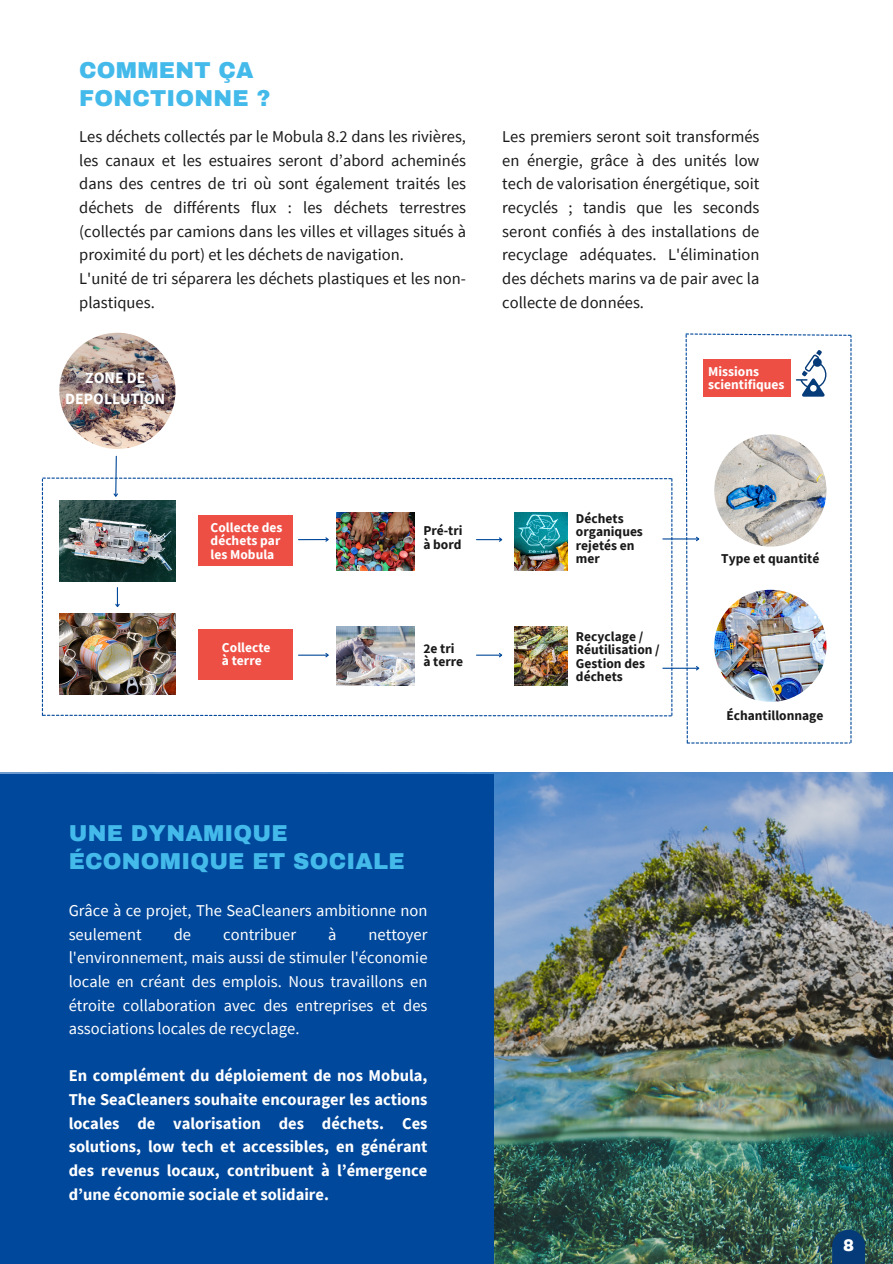
<style>
.page{position:relative;width:893px;height:1264px;background:#fff}
.page>*{position:absolute;margin:0;border:0;box-sizing:border-box;transform-origin:0 0}
.t1{font:900 22.5px/28.2px "Archivo";letter-spacing:.01em;color:#44baeb}
.t2{font:16.5px/23.7px "Source Sans Pro";color:#191919}
.t3{font:16.5px/23.7px "Source Sans Pro";color:#fff}
.t4{font:700 16.5px/23.7px "Source Sans Pro";color:#fff;text-align:justify}
.t5{font:900 16.5px "Archivo";color:#fff}
.t6{font:700 15.75px/21.3px "Source Sans Pro";color:#fff;text-align:center}
.t7{font:700 13.5px/13.5px "Source Sans Pro";color:#191919}
.t8{font:700 13.5px/13.5px "Source Sans Pro";color:#fff}
</style>
<div class="page">
<img style="left:0;top:772px;width:892px;height:491px">
<div style="left:0;top:773px;width:494px;height:490px;background:#00489b"></div>
<img style="left:59px;top:333px;width:116px;height:116px;border-radius:50%">
<img style="left:42px;top:455px;width:630px;height:261px">
<hr style="left:662px;top:667px;width:36px;height:1px;background:#00489b">
<hr style="left:662px;top:538px;width:36px;height:1px;background:#00489b">
<img style="left:685px;top:333px;width:166px;height:410px">
<svg style="left:832px;top:1229px;width:33px;height:34px"></svg>
<h4 class="t1" style="left:79px;top:57px;width:193px">COMMENT ÇA<br>FONCTIONNE ?</h4>
<h4 class="t2" style="left:79px;top:124px;width:388px">Les déchets collectés par le Mobula 8.2 dans les rivières, les canaux et les estuaires seront d’abord acheminés dans des centres de tri où sont également traités les déchets de différents flux : les déchets terrestres (collectés par camions dans les villes et villages situés à proximité du port) et les déchets de navigation.<br>L'unité de tri séparera les déchets plastiques et les non&shy;plastiques.</h4>
<p class="t2" style="left:502px;top:124px;width:259px;text-align:justify">Les premiers seront soit transformés en énergie, grâce à des unités low tech de valorisation énergétique, soit recyclés ; tandis que les seconds seront confiés à des installations de recyclage adéquates. L'élimination des déchets marins va de pair avec la collecte de données.</p>
<h1 class="t6" style="left:65px;top:366px;width:101px">ZONE DE<br>DEPOLLUTION</h1>
<p class="t8" style="left:708px;top:364px;width:78px">Missions scientifiques</p>
<p class="t8" style="left:210px;top:520px;width:73px">Collecte des déchets par</p>
<p class="t8" style="left:210px;top:547px;width:65px">les Mobula</p>
<p class="t8" style="left:222px;top:640px;width:50px">Collecte</p>
<p class="t8" style="left:222px;top:654px;width:41px">à terre</p>
<p class="t7" style="left:423px;top:523px;width:41px">Pré-tri</p>
<p class="t7" style="left:423px;top:537px;width:40px">à bord</p>
<p class="t7" style="left:423px;top:641px;width:33px">2e tri</p>
<p class="t7" style="left:423px;top:655px;width:41px">à terre</p>
<h2 class="t1" style="left:69px;top:819px;width:337px">UNE DYNAMIQUE<br>ÉCONOMIQUE ET SOCIALE</h2>
<h4 class="t3" style="left:69px;top:898px;width:360px">Grâce à ce projet, The SeaCleaners ambitionne non seulement</h4>
<h4 class="t3" style="left:174px;top:921px;width:19px">de</h4>
<h4 class="t3" style="left:223px;top:921px;width:74px">contribuer</h4>
<h4 class="t3" style="left:328px;top:921px;width:10px">à</h4>
<h4 class="t3" style="left:69px;top:921px;width:360px;text-align:justify;text-indent:300px">nettoyer l'environnement, mais aussi de stimuler l'économie locale en créant des emplois. Nous travaillons en étroite collaboration avec des entreprises et des associations locales de recyclage.</h4>
<h3 class="t4" style="left:69px;top:1063px;width:360px">En complément du déploiement de nos Mobula, The SeaCleaners souhaite encourager les actions locales de valorisation des déchets. Ces solutions, low tech et accessibles, en générant des revenus locaux, contribuent à l’émergence d’une économie sociale et solidaire.</h3>
<p class="t7" style="left:576px;top:511px;width:68px">Déchets organiques rejetés en mer</p>
<p class="t7" style="left:576px;top:629px;width:85px">Recyclage /<br>Réutilisation /<br>Gestion des déchets</p>
<p class="t7" style="left:721px;top:551px;width:100px">Type et quantité</p>
<p class="t7" style="left:726px;top:708px;width:99px">Échantillonnage</p>
<p class="t5" style="left:843px;top:1236px;width:13px">8</p>
</div>
